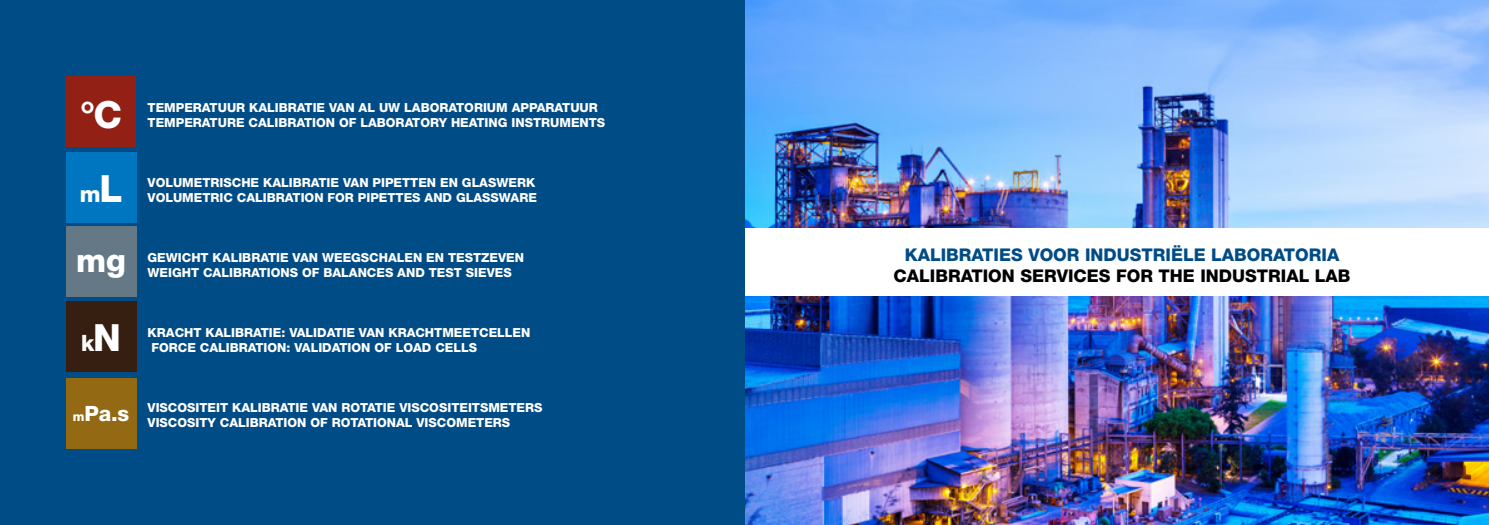
<style>
.page{position:relative;width:1489px;height:525px;background:#fff}
.page>*{position:absolute;margin:0;border:0;box-sizing:border-box;transform-origin:0 0}
.t1{font:800 37.5px "Helvetica Neue LT Std";color:#fff}
.t2{font:800 32.5px "Helvetica Neue LT Std";color:#fff}
.t3{font:800 22.5px "Helvetica Neue LT Std";color:#fff}
.t4{font:800 21.12px "Helvetica Neue LT Std";color:#fff}
.t5{font:800 17.5px "Helvetica Neue LT Std";color:#000}
.t6{font:800 17.5px "Helvetica Neue LT Std";color:#004c86}
.t7{font:800 12.5px "Helvetica Neue LT Std";color:#fff}
.s1{font-size:37.5px}
.s2{font-size:12.62px}
</style>
<div class="page">
<img style="left:744px;top:0;width:744px;height:524px">
<div style="left:683px;top:229px;width:805px;height:67px;background:#fff"></div>
<div style="left:0;top:0;width:744px;height:524px;background:#004c86"></div>
<div style="left:66px;top:151px;width:71px;height:71px;background:#0076c0"></div>
<div style="left:66px;top:226px;width:71px;height:71px;background:#647886"></div>
<div style="left:66px;top:301px;width:71px;height:71px;background:#361e10"></div>
<div style="left:66px;top:377px;width:71px;height:71px;background:#936a13"></div>
<div style="left:65px;top:76px;width:71px;height:71px;background:#922014"></div>
<h1 class="t1" style="left:80px;top:92px;width:43px">°C</h1>
<p class="t7" style="left:147px;top:100px;width:10px">TEMPERATUUR</p>
<p class="t7" style="left:249px;top:100px;width:18px">KALIBRATIE</p>
<p class="t7" style="left:329px;top:100px;width:270px">VAN AL UW LABORATORIUM APPARATUUR</p>
<p class="t7" style="left:147px;top:115px;width:10px">TEMPERATURE</p>
<p class="t7" style="left:248px;top:115px;width:19px">CALIBRATION</p>
<p class="t7" style="left:339px;top:115px;width:268px">OF LABORATORY HEATING INSTRUMENTS</p>
<h3 class="t3" style="left:80px;top:180px;width:41px">M<span class="s1">L</span></h3>
<p class="t7" style="left:147px;top:175px;width:10px">VOLUMETRIS</p>
<p class="t7" style="left:232px;top:175px;width:49px">CHE KALIBRATIE</p>
<p class="t7" style="left:343px;top:175px;width:192px">VAN PIPETTEN EN GLASWERK</p>
<p class="t7" style="left:147px;top:190px;width:10px">VOLUMETRI</p>
<p class="t7" style="left:223px;top:190px;width:32px">C CALIBRATION</p>
<p class="t7" style="left:327px;top:190px;width:211px">FOR PIPETTES AND GLASSWARE</p>
<h2 class="t2" style="left:76px;top:241px;width:51px">MG</h2>
<p class="t7" style="left:147px;top:250px;width:10px">GEWI</p>
<p class="t7" style="left:182px;top:250px;width:49px">CHT KALIBRATIE</p>
<p class="t7" style="left:292px;top:250px;width:233px">VAN WEEGSC HALEN EN TESTZEVEN</p>
<p class="t7" style="left:147px;top:265px;width:10px">WEIGHT</p>
<p class="t7" style="left:203px;top:265px;width:19px">CALIBRATIONS</p>
<p class="t7" style="left:302px;top:265px;width:211px">OF BALANC ES AND TEST SIEVES</p>
<h3 class="t6" style="left:904px;top:244px;width:436px">KALIBRATIES VOOR INDUSTRIËLE LABORATORIA</h3>
<h3 class="t5" style="left:893px;top:265px;width:458px">CALIBRATION SERVICES FOR THE INDUSTRIAL LAB</h3>
<h3 class="t3" style="left:81px;top:329px;width:37px">K<span class="s1">N</span></h3>
<p class="t7" style="left:147px;top:325px;width:76px">KRACHT KALIBRATIE</p>
<p class="t7" style="left:281px;top:325px;width:250px">: VALIDATIE VAN KRACHTMEETCELLEN</p>
<p class="t7" style="left:151px;top:340px;width:10px">FOR</p>
<p class="t7" style="left:178px;top:340px;width:41px">CE CALIBRATION</p>
<p class="t7" style="left:286px;top:340px;width:192px">: VALIDATION OF LOAD CELLS</p>
<h3 class="t4" style="left:73px;top:400px;width:58px"><span class="s2">M</span>PA.S</h3>
<p class="t7" style="left:147px;top:400px;width:39px">VISCOSITEIT</p>
<p class="t7" style="left:232px;top:400px;width:18px">KALIBRATIE</p>
<p class="t7" style="left:312px;top:400px;width:232px">VAN ROTATIE VISCOSITEITSMETERS</p>
<p class="t7" style="left:147px;top:415px;width:39px">VISCOSITY</p>
<p class="t7" style="left:220px;top:415px;width:19px">CALIBRATION</p>
<p class="t7" style="left:310px;top:415px;width:201px">OF ROTATIONAL VISCOMETERS</p>
</div>
